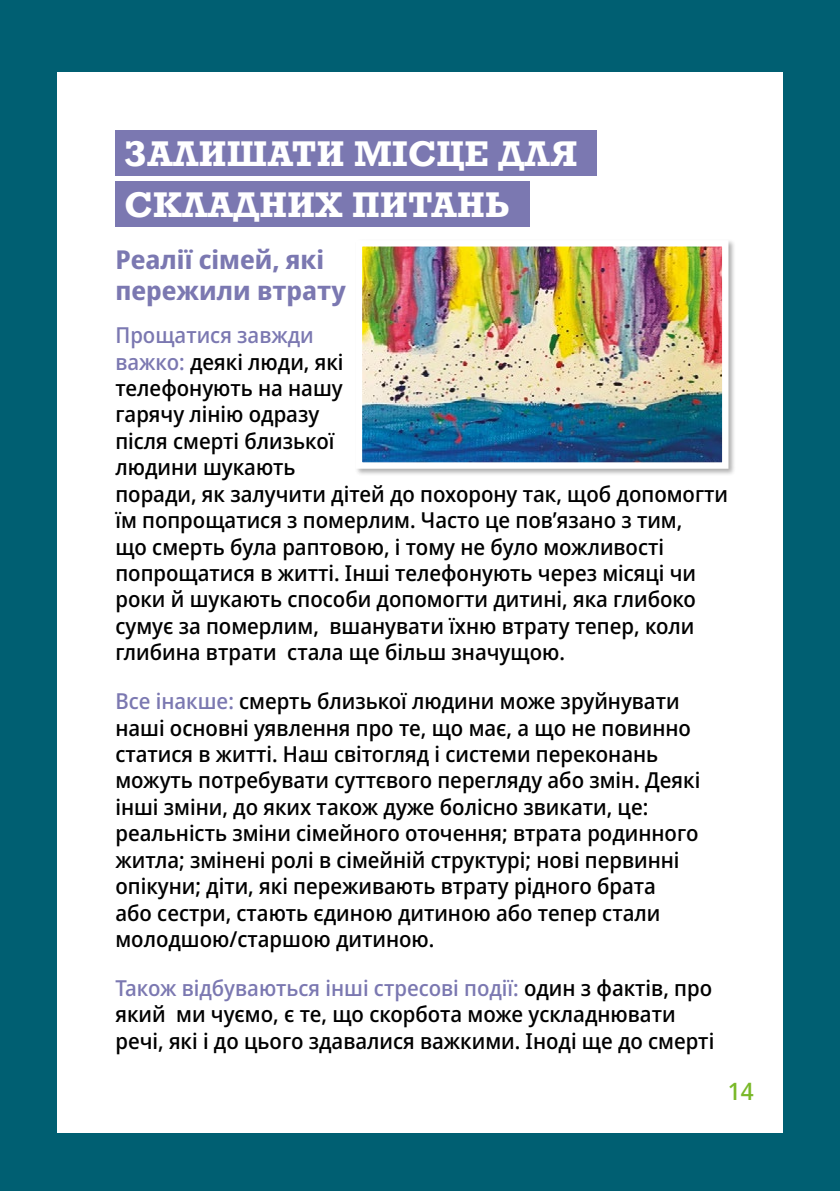
<style>
.page{position:relative;width:840px;height:1191px;background:#fff}
.page>*{position:absolute;margin:0;border:0;box-sizing:border-box;transform-origin:0 0}
.t1{font:700 33.6px/50.2px "Rockwell Nova";letter-spacing:.01em;color:#fff}
.t2{font:700 26px/31.2px "Noto Sans Display";color:#7b78b1}
.t3{font:500 24px "Noto Sans Display";color:#7ab929}
.t4{font:500 22px/26.4px "Noto Sans Display";color:#000}
.s1{color:#7b78b1}
</style>
<div class="page">
<div style="left:0;top:0;width:839px;height:1191px;background:#005f72"></div>
<div style="left:57px;top:72px;width:725px;height:1060px;background:#fff"></div>
<hr style="left:0;top:0;width:1px;height:1191px;background:#7b78b1">
<div style="left:115px;top:130px;width:482px;height:46px;background:#7b78b1"></div>
<div style="left:115px;top:181px;width:415px;height:46px;background:#7b78b1"></div>
<div style="left:354px;top:239px;width:381px;height:238px;background:#000;opacity:.31"></div>
<img style="left:362px;top:247px;width:359px;height:215px">
<div style="left:355px;top:240px;width:373px;height:229px;border:6px solid #fff"></div>
<h1 class="t1" style="left:124px;top:128px;width:454px">ЗАЛИШАТИ МІСЦЕ ДЛЯ<br>СКЛАДНИХ ПИТАНЬ</h1>
<p class="t2" style="left:115px;top:244px;width:232px">Реалії сімей, які пережили втрату</p>
<p class="t4" style="left:115px;top:322px;width:614px"><span class="s1">Прощатися завжди<br>важко:</span> деякі люди, які<br>телефонують на нашу<br>гарячу лінію одразу<br>після смерті близької<br>людини шукають<br>поради, як залучити дітей до похорону так, щоб допомогти їм попрощатися з померлим. Часто це пов’язано з тим,<br>що смерть була раптовою, і тому не було можливості попрощатися в житті. Інші телефонують через місяці чи роки й шукають способи допомогти дитині, яка глибоко сумує за померлим, вшанувати їхню втрату тепер, коли глибина втрати стала ще більш значущою.</p>
<p class="t4" style="left:115px;top:688px;width:586px"><span class="s1">Все інакше:</span> смерть близької людини може зруйнувати наші основні уявлення про те, що має, а що не повинно статися в житті. Наш світогляд і системи переконань можуть потребувати суттєвого перегляду або змін. Деякі інші зміни, до яких також дуже болісно звикати, це: реальність зміни сімейного оточення; втрата родинного житла; змінені ролі в сімейній структурі; нові первинні опікуни; діти, які переживають втрату рідного брата<br>або сестри, стають єдиною дитиною або тепер стали молодшою/старшою дитиною.</p>
<p class="t4" style="left:115px;top:975px;width:600px"><span class="s1">Також відбуваються інші стресові події:</span> один з фактів, про який ми чуємо, є те, що скорбота може ускладнювати речі, які і до цього здавалися важкими. Іноді ще до смерті</p>
<p class="t3" style="left:727px;top:1074px;width:27px">14</p>
</div>
